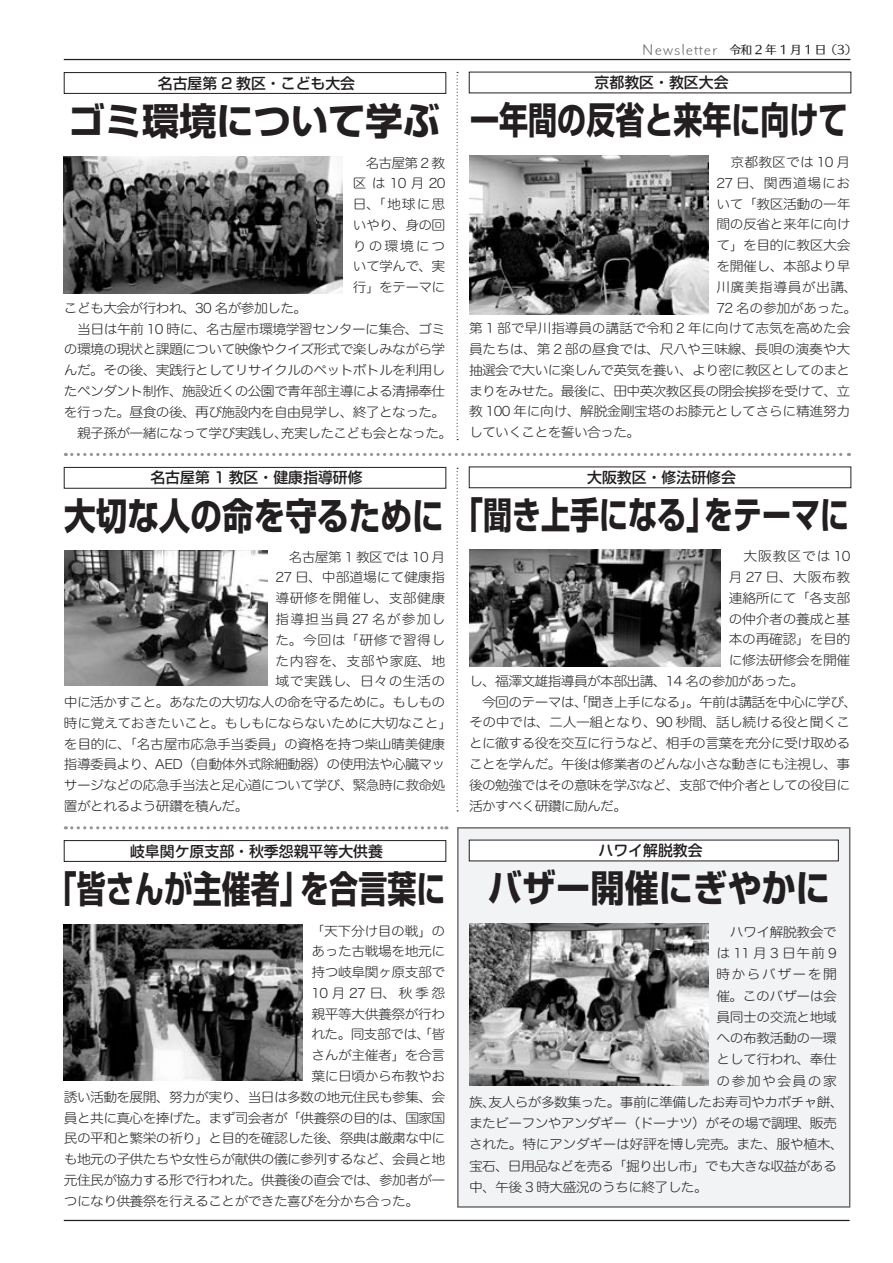
<style>
.page{position:relative;width:893px;height:1263px;background:#fff}
.page>*{position:absolute;margin:0;border:0;box-sizing:border-box;transform-origin:0 0}
.t1{font:700 37.2px "Shin Go Pr 5";color:#231f20;scale:.78 1}
.t2{font:700 37.2px "Shin Go Pr 5";color:#231f20;scale:.85 1}
.t3{font:700 37.2px "Shin Go Pr 5";color:#231f20;scale:.92 1}
.t4{font:700 37.2px "Shin Go Pr 5";color:#231f20}
.t5{font:500 14.85px "Soft Go Std";color:#231f20}
.t6{font:13.2px/20.7px "Hira Maru Std W2";letter-spacing:-.05em;color:#231f20;text-align:justify;scale:1.05 1}
.t7{font:13.2px "Hira Maru Std W2";letter-spacing:-.03em;color:#231f20;scale:1.05 1}
.t8{font:13.2px "Hira Maru Std W2";letter-spacing:-.025em;color:#231f20;scale:1.05 1}
.t9{font:13.2px "Hira Maru Std W2";letter-spacing:-.02em;color:#231f20;scale:1.05 1}
.t10{font:13.2px "Hira Maru Std W2";letter-spacing:-.015em;color:#231f20;scale:1.05 1}
.t11{font:13.2px "Hira Maru Std W2";letter-spacing:.035em;color:#231f20;scale:1.05 1}
.t12{font:13.2px "Hira Maru Std W2";letter-spacing:.045em;color:#231f20;scale:1.05 1}
.t13{font:13.2px "Hira Maru Std W2";letter-spacing:.1em;color:#231f20;scale:1.05 1}
.t14{font:13.2px "Hira Maru Std W2";letter-spacing:-.01em;color:#231f20;scale:1.05 1}
.t15{font:13.2px "Hira Maru Std W2";letter-spacing:.08em;color:#231f20;scale:1.05 1}
.t16{font:13.2px "Hira Maru Std W2";letter-spacing:.01em;color:#231f20;scale:1.05 1}
.t17{font:13.2px "Hira Maru Std W2";letter-spacing:.05em;color:#231f20;scale:1.05 1}
.t18{font:13.2px "Hira Maru Std W2";letter-spacing:.03em;color:#231f20;scale:1.05 1}
.t19{font:13.2px "Hira Maru Std W2";letter-spacing:.185em;color:#231f20;scale:1.05 1}
.t20{font:13.2px "Hira Maru Std W2";letter-spacing:.225em;color:#231f20;scale:1.05 1}
.t21{font:13.2px "Hira Maru Std W2";letter-spacing:.06em;color:#231f20;scale:1.05 1}
.t22{font:11.7px "UD Typos 510 Std";color:#231f20}
.s1{font-family:"Orb Std";font-size:13.8px;color:#6c6d70}
</style>
<div class="page">
<div style="left:457px;top:827px;width:393px;height:381px;background:#f2f3f4;border:1px solid #6c6d70"></div>
<hr style="left:64px;top:1220px;width:786px;height:1px;background:#231f20">
<hr style="left:64px;top:59px;width:786px;height:1px;background:#231f20">
<div style="left:469px;top:840px;width:369px;height:21px;background:#fff"></div>
<div style="left:469px;top:467px;width:382px;height:21px;background:#fff;border:1px solid #231f20"></div>
<div style="left:64px;top:840px;width:382px;height:22px;background:#fff;border:1px solid #231f20"></div>
<div style="left:64px;top:467px;width:382px;height:21px;background:#fff;border:1px solid #231f20"></div>
<div style="left:64px;top:72px;width:382px;height:22px;background:#fff;border:1px solid #231f20"></div>
<svg style="left:457px;top:468px;width:1px;height:343px"></svg>
<svg style="left:457px;top:72px;width:1px;height:368px"></svg>
<img style="left:469px;top:924px;width:239px;height:161px">
<img style="left:469px;top:550px;width:251px;height:116px">
<img style="left:469px;top:156px;width:239px;height:158px">
<img style="left:64px;top:924px;width:239px;height:157px">
<img style="left:65px;top:550px;width:202px;height:135px">
<img style="left:64px;top:156px;width:278px;height:137px">
<svg style="left:72px;top:826px;width:375px;height:3px"></svg>
<svg style="left:72px;top:453px;width:777px;height:3px"></svg>
<p class="t5" style="left:158px;top:72px;width:199px">名古屋第 2 教区・こども大会</p>
<h1 class="t4" style="left:68px;top:91px;width:374px">ゴミ環境について学ぶ</h1>
<p class="t22" style="left:642px;top:40px;width:232px"><span class="s1">Newsletter</span>　令和 2 年 1 月 1 日（3）　　</p>
<p class="t5" style="left:595px;top:72px;width:135px">京都教区・教区大会</p>
<h1 class="t1" style="left:470px;top:91px;width:485px">一年間の反省と来年に向けて</h1>
<p class="t16" style="left:716px;top:152px;width:129px">　京都教区では 10 月</p>
<p class="t17" style="left:716px;top:173px;width:129px">27 日、関西道場にお</p>
<p class="t7" style="left:716px;top:194px;width:129px">いて「教区活動の一年</p>
<p class="t6" style="left:716px;top:214px;width:129px">間の反省と来年に向け</p>
<p class="t6" style="left:716px;top:235px;width:129px">て」を目的に教区大会</p>
<p class="t7" style="left:716px;top:256px;width:129px">を開催し、本部より早</p>
<p class="t18" style="left:716px;top:277px;width:136px">川廣美指導員が出講、</p>
<p class="t8" style="left:716px;top:298px;width:136px">72 名の参加があった。</p>
<p class="t9" style="left:469px;top:319px;width:365px">第 1 部で早川指導員の講話で令和 2 年に向けて志気を高めた会</p>
<p class="t10" style="left:469px;top:339px;width:365px">員たちは、第 2 部の昼食では、尺八や三味線、長唄の演奏や大</p>
<p class="t6" style="left:469px;top:359px;width:365px">抽選会で大いに楽しんで英気を養い、より密に教区としてのまと</p>
<p class="t6" style="left:469px;top:380px;width:365px">まりをみせた。最後に、田中英次教区長の閉会挨拶を受けて、立</p>
<p class="t8" style="left:469px;top:402px;width:365px">教 100 年に向け、解脱金剛宝塔のお膝元としてさらに精進努力</p>
<p class="t6" style="left:469px;top:422px;width:165px">していくことを誓い合った。</p>
<p class="t6" style="left:353px;top:152px;width:90px">　名古屋第 2 教区は10月20日、「地球に思いやり、身の回りの環境について学んで、実行」をテーマに</p>
<p class="t6" style="left:64px;top:297px;width:390px;text-align:left">こども大会が行われ、30 名が参加した。<br>　当日は午前 10 時に、名古屋市環境学習センターに集合、ゴミ<br>の環境の現状と課題について映像やクイズ形式で楽しみながら学<br>んだ。その後、実践行としてリサイクルのペットボトルを利用し<br>たペンダント制作、施設近くの公園で青年部主導による清掃奉仕<br>を行った。昼食の後、再び施設内を自由見学し、終了となった。　　　親子孫が一緒になって学び実践し、充実したこども会となった。</p>
<p class="t5" style="left:150px;top:467px;width:214px">名古屋第 1 教区・健康指導研修</p>
<p class="t5" style="left:587px;top:467px;width:150px">大阪教区・修法研修会</p>
<h1 class="t2" style="left:64px;top:486px;width:925px">大切な人の命を守るために「聞き上手になる」をテーマに</h1>
<p class="t6" style="left:276px;top:546px;width:163px">　名古屋第 1 教区では 10 月</p>
<p class="t14" style="left:276px;top:568px;width:163px">27 日、中部道場にて健康指</p>
<p class="t11" style="left:276px;top:589px;width:163px">導研修を開催し、支部健康</p>
<p class="t15" style="left:276px;top:609px;width:163px">指導担当員 27 名が参加し</p>
<p class="t12" style="left:276px;top:630px;width:163px">た。今回は「研修で習得し</p>
<p class="t12" style="left:276px;top:651px;width:163px">た内容を、支部や家庭、地</p>
<p class="t11" style="left:276px;top:672px;width:163px">域で実践し、日々の生活の</p>
<p class="t6" style="left:64px;top:692px;width:365px">中に活かすこと。あなたの大切な人の命を守るために。もしもの</p>
<p class="t7" style="left:64px;top:713px;width:371px">時に覚えておきたいこと。もしもにならないために大切なこと」</p>
<p class="t7" style="left:64px;top:734px;width:365px">を目的に、「名古屋市応急手当委員」の資格を持つ柴山晴美健康</p>
<p class="t6" style="left:64px;top:754px;width:365px">指導委員より、AED（自動体外式除細動器）の使用法や心臓マッ</p>
<p class="t6" style="left:64px;top:775px;width:365px">サージなどの応急手当法と足心道について学び、緊急時に救命処</p>
<p class="t6" style="left:64px;top:795px;width:177px">置がとれるよう研鑽を積んだ。</p>
<p class="t5" style="left:130px;top:840px;width:254px">岐阜関ケ原支部・秋季怨親平等大供養</p>
<h1 class="t1" style="left:48px;top:859px;width:511px">「皆さんが主催者」を合言葉に</h1>
<p class="t7" style="left:311px;top:921px;width:130px">　「天下分け目の戦」の</p>
<p class="t6" style="left:311px;top:941px;width:129px">あった古戦場を地元に</p>
<p class="t6" style="left:311px;top:962px;width:129px">持つ岐阜関ヶ原支部で</p>
<p class="t19" style="left:311px;top:983px;width:129px">10月27日、秋季怨</p>
<p class="t6" style="left:311px;top:1003px;width:129px">親平等大供養祭が行わ</p>
<p class="t6" style="left:311px;top:1024px;width:129px">れた。同支部では、「皆</p>
<p class="t6" style="left:311px;top:1045px;width:129px">さんが主催者」を合言</p>
<p class="t6" style="left:311px;top:1065px;width:129px">葉に日頃から布教やお</p>
<p class="t6" style="left:64px;top:1086px;width:365px">誘い活動を展開、努力が実り、当日は多数の地元住民も参集、会</p>
<p class="t6" style="left:64px;top:1107px;width:365px">員と共に真心を捧げた。まず司会者が「供養祭の目的は、国家国</p>
<p class="t6" style="left:64px;top:1128px;width:365px">民の平和と繁栄の祈り」と目的を確認した後、祭典は厳粛な中に</p>
<p class="t6" style="left:64px;top:1148px;width:365px">も地元の子供たちや女性らが献供の儀に参列するなど、会員と地</p>
<p class="t6" style="left:64px;top:1169px;width:365px">元住民が協力する形で行われた。供養後の直会では、参加者が一</p>
<p class="t6" style="left:64px;top:1190px;width:340px">つになり供養祭を行えることができた喜びを分かち合った。</p>
<p class="t21" style="left:729px;top:547px;width:117px">　大阪教区では 10</p>
<p class="t6" style="left:729px;top:567px;width:117px">月 27 日、大阪布教</p>
<p class="t9" style="left:729px;top:588px;width:117px">連絡所にて「各支部</p>
<p class="t8" style="left:729px;top:609px;width:117px">の仲介者の養成と基</p>
<p class="t8" style="left:729px;top:630px;width:117px">本の再確認」を目的</p>
<p class="t8" style="left:729px;top:650px;width:117px">に修法研修会を開催</p>
<p class="t6" style="left:469px;top:670px;width:321px">し、福澤文雄指導員が本部出講、14 名の参加があった。</p>
<p class="t6" style="left:469px;top:691px;width:371px">　今回のテーマは、「聞き上手になる」。午前は講話を中心に学び、</p>
<p class="t7" style="left:469px;top:713px;width:365px">その中では、二人一組となり、90 秒間、話し続ける役と聞くこ</p>
<p class="t6" style="left:469px;top:733px;width:365px">とに徹する役を交互に行うなど、相手の言葉を充分に受け取める</p>
<p class="t6" style="left:469px;top:753px;width:365px">ことを学んだ。午後は修業者のどんな小さな動きにも注視し、事</p>
<p class="t6" style="left:469px;top:774px;width:365px">後の勉強ではその意味を学ぶなど、支部で仲介者としての役目に</p>
<p class="t6" style="left:469px;top:795px;width:152px">活かすべく研鑽に励んだ。</p>
<p class="t5" style="left:598px;top:840px;width:106px">ハワイ解脱教会</p>
<h1 class="t3" style="left:488px;top:859px;width:374px">バザー開催にぎやかに</h1>
<p class="t6" style="left:716px;top:921px;width:116px">　ハワイ解脱教会で</p>
<p class="t20" style="left:716px;top:943px;width:116px">は11月3日午前9</p>
<p class="t13" style="left:716px;top:965px;width:116px">時からバザーを開</p>
<p class="t6" style="left:716px;top:985px;width:116px">催。このバザーは会</p>
<p class="t6" style="left:716px;top:1006px;width:116px">員同士の交流と地域</p>
<p class="t6" style="left:716px;top:1028px;width:116px">への布教活動の一環</p>
<p class="t6" style="left:716px;top:1049px;width:116px">として行われ、奉仕</p>
<p class="t13" style="left:716px;top:1071px;width:116px">の参加や会員の家</p>
<p class="t6" style="left:469px;top:1091px;width:358px">族、友人らが多数集った。事前に準備したお寿司やカボチャ餅、</p>
<p class="t6" style="left:469px;top:1113px;width:352px">またビーフンやアンダギー（ドーナツ）がその場で調理、販売</p>
<p class="t7" style="left:469px;top:1135px;width:358px">された。特にアンダギーは好評を博し完売。また、服や植木、</p>
<p class="t6" style="left:469px;top:1155px;width:352px">宝石、日用品などを売る「掘り出し市」でも大きな収益がある</p>
<p class="t6" style="left:469px;top:1176px;width:229px">中、午後 3 時大盛況のうちに終了した。</p>
</div>
